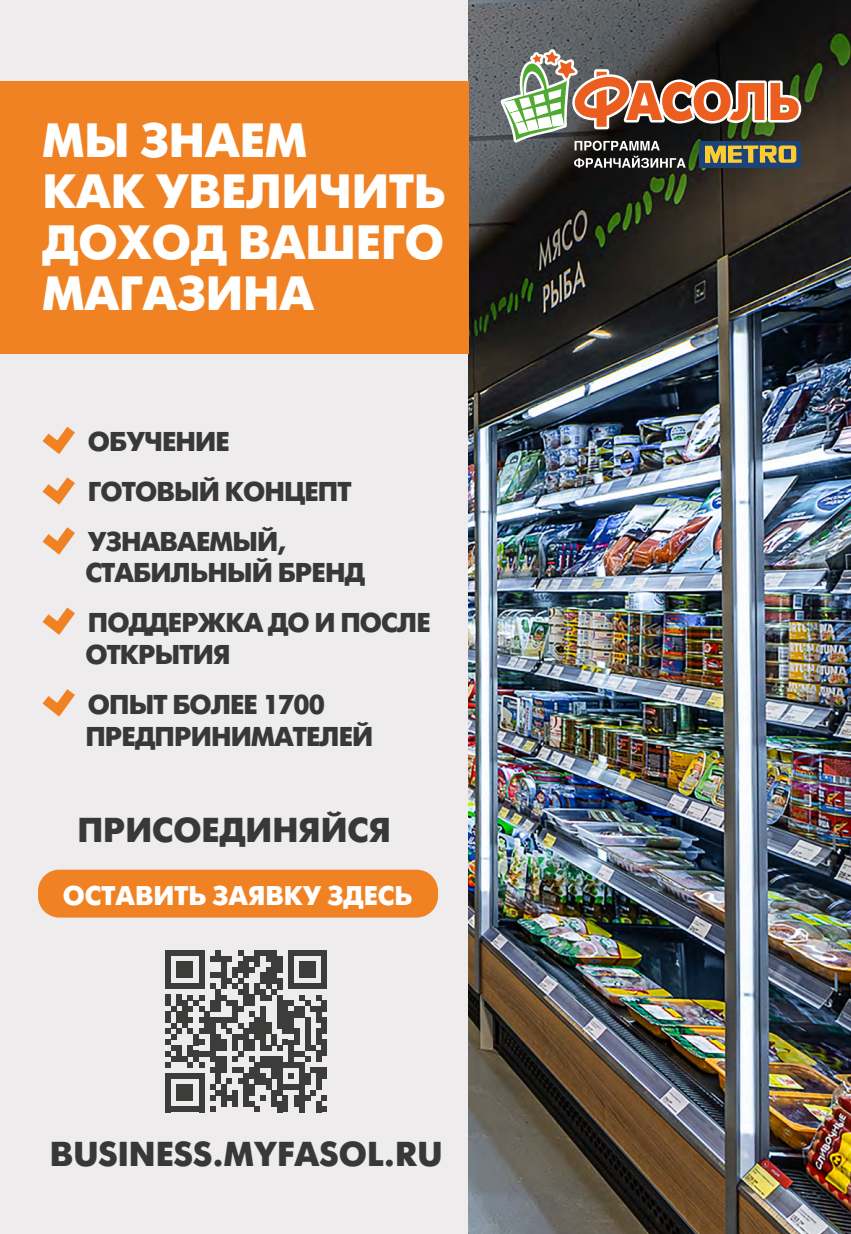
<style>
.page{position:relative;width:851px;height:1234px;background:#fff}
.page>*{position:absolute;margin:0;border:0;box-sizing:border-box;transform-origin:0 0}
.t1{font:700 48px/51px "Futura Futuris C";color:#fff}
.t2{font:700 34.5px "Futura Futuris C";color:#373937}
.t3{font:700 27.15px/49.8px "Futura Futuris C";letter-spacing:-.03em;color:#373937}
.t4{font:700 27px "Futura Futuris C";color:#fff}
</style>
<div class="page">
<div style="left:0;top:0;width:850px;height:1233px;background:#eeecec"></div>
<img style="left:468px;top:0;width:382px;height:1233px">
<div style="left:0;top:81px;width:468px;height:272px;background:#f08223"></div>
<div style="left:38px;top:869px;width:400px;height:48px;background:#f08223;border-radius:21px"></div>
<svg style="left:500px;top:49px;width:301px;height:119px;background:#766554"></svg>
<svg style="left:42px;top:427px;width:33px;height:128px"></svg>
<svg style="left:42px;top:607px;width:33px;height:28px"></svg>
<svg style="left:42px;top:689px;width:33px;height:28px"></svg>
<svg style="left:165px;top:950px;width:162px;height:161px"></svg>
<h1 class="t1" style="left:43px;top:116px;width:405px">МЫ ЗНАЕМ<br>КАК УВЕЛИЧИТЬ<br>ДОХОД ВАШЕГО<br>МАГАЗИНА</h1>
<p class="t3" style="left:88px;top:417px;width:265px">ОБУЧЕНИЕ<br>ГОТОВЫЙ КОНЦЕПТ<br>УЗНАВАЕМЫЙ,</p>
<p class="t3" style="left:85px;top:548px;width:347px">СТАБИЛЬНЫЙ БРЕНД<br>ПОДДЕРЖКА ДО И ПОСЛЕ</p>
<p class="t3" style="left:85px;top:630px;width:241px">ОТКРЫТИЯ<br>ОПЫТ БОЛЕЕ 1700</p>
<p class="t3" style="left:85px;top:712px;width:289px">ПРЕДПРИНИМАТЕЛЕЙ</p>
<p class="t2" style="left:77px;top:810px;width:315px">ПРИСОЕДИНЯЙСЯ</p>
<p class="t4" style="left:63px;top:880px;width:351px">ОСТАВИТЬ ЗАЯВКУ ЗДЕСЬ</p>
<p class="t2" style="left:50px;top:1134px;width:394px">BUSINESS.MYFASOL.RU</p>
</div>
